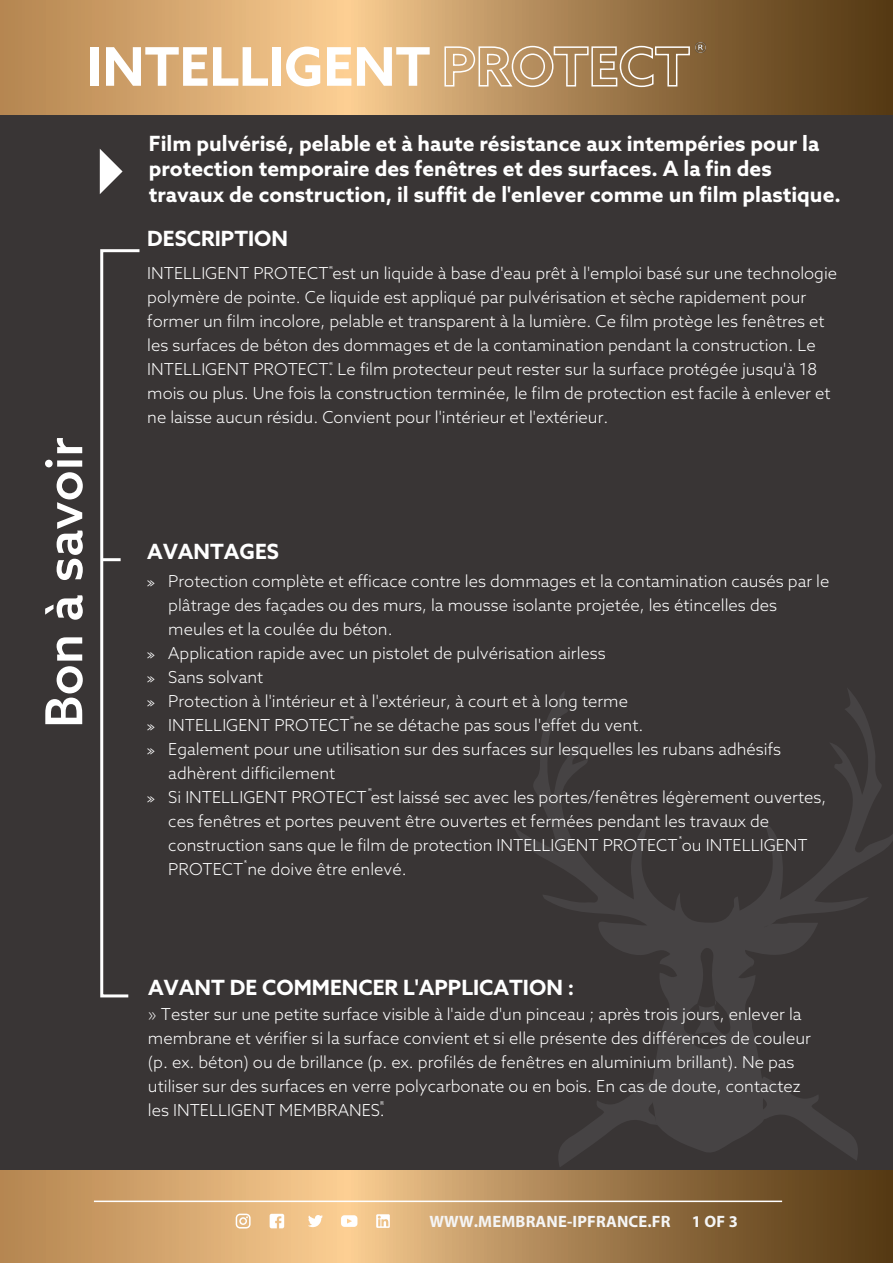
<style>
.page{position:relative;width:893px;height:1263px;background:#393535}
.page>*{position:absolute;margin:0;border:0;box-sizing:border-box;transform-origin:0 0}
.t1{font:500 51px "Azo Sans";color:#fff}
.t2{font:700 21px/25.8px "Azo Sans";color:#fff}
.t3{font:300 16.5px/24px "Azo Sans";color:#fff}
.t4{font:700 16.5px "Myriad Pro";letter-spacing:.01em;color:#f5f5f5}
.s1{font-family:"Courier Std";font-weight:400}
</style>
<div class="page">
<svg style="left:0;top:0;width:893px;height:114px;background:#af8755"></svg>
<svg style="left:100px;top:149px;width:23px;height:45px"></svg>
<svg style="left:0;top:1171px;width:893px;height:92px;background:#b38b59"></svg>
<hr style="left:94px;top:1200px;width:688px;height:2px;background:#fff">
<svg style="left:236px;top:1213px;width:15px;height:15px"></svg>
<svg style="left:270px;top:1214px;width:14px;height:14px"></svg>
<svg style="left:308px;top:1215px;width:15px;height:12px"></svg>
<svg style="left:341px;top:1215px;width:16px;height:12px"></svg>
<svg style="left:376px;top:1214px;width:14px;height:14px"></svg>
<svg style="left:514px;top:689px;width:379px;height:467px"></svg>
<svg style="left:556px;top:1081px;width:101px;height:86px"></svg>
<svg style="left:100px;top:249px;width:40px;height:749px"></svg>
<hr style="left:102px;top:558px;width:19px;height:3px;background:#fff">
<div style="left:90px;top:47px;width:9px;height:39px;background:#fff"></div>
<svg style="left:106px;top:47px;width:101px;height:39px;background:#e9d2b8"></svg>
<svg style="left:213px;top:47px;width:55px;height:39px;background:#efd5b4"></svg>
<div style="left:272px;top:47px;width:9px;height:39px;background:#fff"></div>
<svg style="left:286px;top:47px;width:34px;height:39px"></svg>
<svg style="left:327px;top:47px;width:24px;height:39px"></svg>
<svg style="left:357px;top:47px;width:73px;height:39px;background:#f2dcbf"></svg>
<svg style="left:444px;top:43px;width:261px;height:45px;background:#b5956d"></svg>
<h1 class="t1" style="left:30px;top:728px;width:292px;rotate:-90deg">Bon à savoir</h1>
<p class="t2" style="left:149px;top:130px;width:693px">Film pulvérisé, pelable et à haute résistance aux intempéries pour la protection temporaire des fenêtres et des surfaces. A la fin des travaux de construction, il suffit de l'enlever comme un film plastique.</p>
<p class="t2" style="left:147px;top:225px;width:142px">DESCRIPTION</p>
<p class="t3" style="left:147px;top:261px;width:691px">INTELLIGENT PROTECT est un liquide à base d'eau prêt à l'emploi basé sur une technologie polymère de pointe. Ce liquide est appliqué par pulvérisation et sèche rapidement pour former un film incolore, pelable et transparent à la lumière. Ce film protège les fenêtres et les surfaces de béton des dommages et de la contamination pendant la construction. Le INTELLIGENT PROTECT. Le film protecteur peut rester sur la surface protégée jusqu'à 18 mois ou plus. Une fois la construction terminée, le film de protection est facile à enlever et ne laisse aucun résidu. Convient pour l'intérieur et l'extérieur.</p>
<p class="t2" style="left:147px;top:538px;width:133px">AVANTAGES</p>
<p class="t3" style="left:146px;top:568px;width:685px"><span class="s1">»</span> Protection complète et efficace contre les dommages et la contamination causés par le</p>
<p class="t3" style="left:168px;top:592px;width:610px">plâtrage des façades ou des murs, la mousse isolante projetée, les étincelles des</p>
<p class="t3" style="left:168px;top:616px;width:226px">meules et la coulée du béton.</p>
<p class="t3" style="left:146px;top:640px;width:461px"><span class="s1">»</span> Application rapide avec un pistolet de pulvérisation airless</p>
<p class="t3" style="left:146px;top:664px;width:119px"><span class="s1">»</span> Sans solvant</p>
<p class="t3" style="left:146px;top:688px;width:483px"><span class="s1">»</span> Protection à l'intérieur et à l'extérieur, à court et à long terme</p>
<p class="t3" style="left:146px;top:712px;width:499px"><span class="s1">»</span> INTELLIGENT PROTECT ne se détache pas sous l'effet du vent.</p>
<p class="t3" style="left:146px;top:736px;width:636px"><span class="s1">»</span> Egalement pour une utilisation sur des surfaces sur lesquelles les rubans adhésifs</p>
<p class="t3" style="left:168px;top:760px;width:169px">adhèrent difficilement</p>
<p class="t3" style="left:146px;top:784px;width:682px"><span class="s1">»</span> Si INTELLIGENT PROTECT est laissé sec avec les portes/fenêtres légèrement ouvertes,</p>
<p class="t3" style="left:168px;top:808px;width:602px">ces fenêtres et portes peuvent être ouvertes et fermées pendant les travaux de</p>
<p class="t3" style="left:168px;top:832px;width:641px">construction sans que le film de protection INTELLIGENT PROTECT ou INTELLIGENT</p>
<p class="t3" style="left:168px;top:856px;width:240px">PROTECT ne doive être enlevé.</p>
<p class="t2" style="left:148px;top:974px;width:428px">AVANT DE COMMENCER L'APPLICATION :</p>
<p class="t3" style="left:148px;top:1001px;width:665px">» Tester sur une petite surface visible à l'aide d'un pinceau ; après trois jours, enlever la membrane et vérifier si la surface convient et si elle présente des différences de couleur (p. ex. béton) ou de brillance (p. ex. profilés de fenêtres en aluminium brillant). Ne pas utiliser sur des surfaces en verre polycarbonate ou en bois. En cas de doute, contactez les INTELLIGENT MEMBRANES.</p>
<p class="t4" style="left:429px;top:1211px;width:243px">WWW.MEMBRANE-IPFRANCE.FR</p>
<p class="t4" style="left:692px;top:1211px;width:48px">1 OF 3</p>
</div>
